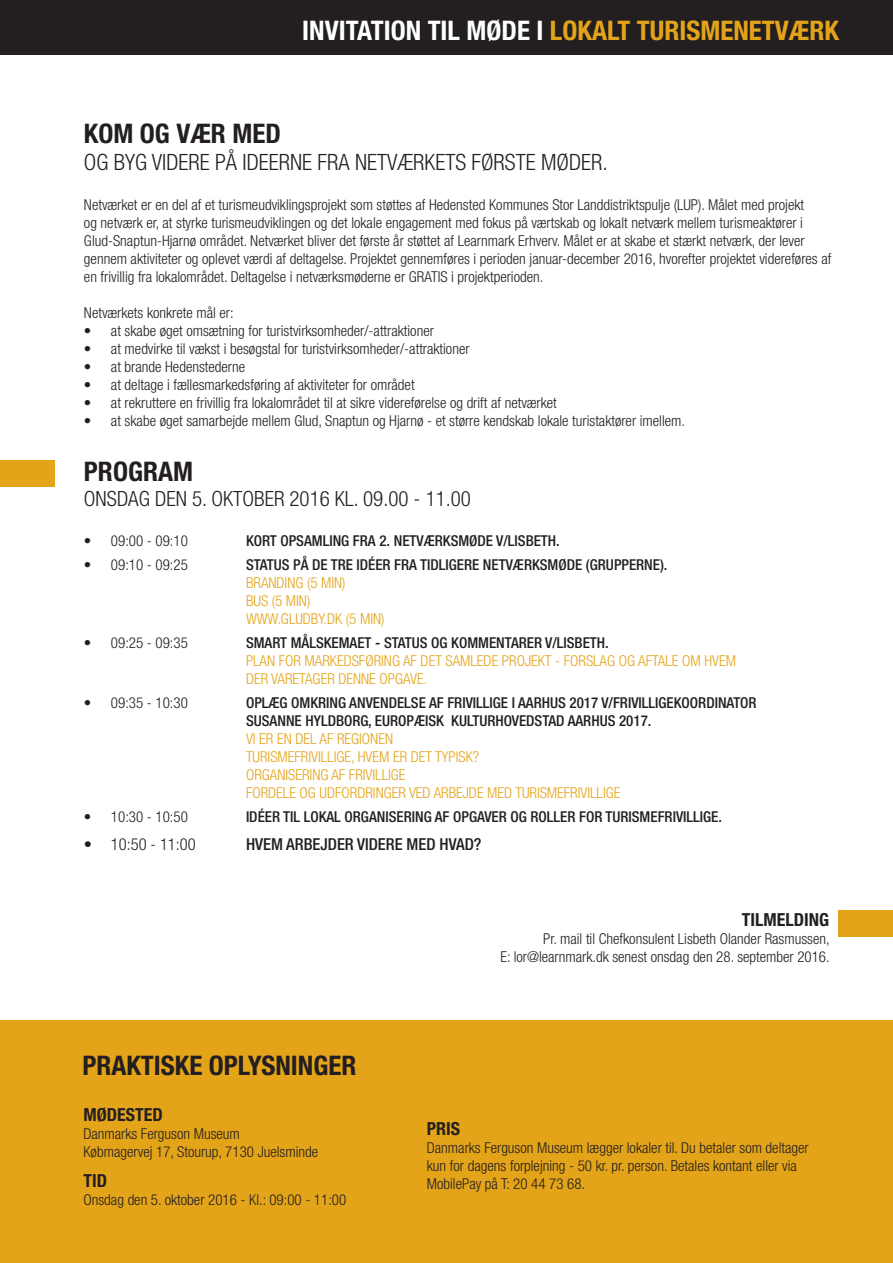
<style>
.page{position:relative;width:893px;height:1263px;background:#fff}
.page>*{position:absolute;margin:0;border:0;box-sizing:border-box;transform-origin:0 0}
.t1{font:700 condensed 27px "Helvetica Neue LT";color:#231f20}
.t2{font:700 condensed 27px "Helvetica Neue LT";color:#e4a419}
.t3{font:300 condensed 22.5px "Helvetica Neue LT";color:#231f20}
.t4{font:300 condensed 21px "Helvetica Neue LT";color:#231f20}
.t5{font:700 condensed 18px "Helvetica Neue LT";color:#231f20}
.t6{font:500 condensed 16.5px "Helvetica Neue LT";color:#231f20}
.t7{font:300 condensed 16.5px "Helvetica Neue LT";color:#231f20}
.t8{font:300 condensed 15px/18px "Helvetica Neue LT";color:#231f20}
.t9{font:300 condensed 15px/18px "Helvetica Neue LT";color:#e4a419}
.t10{font:500 condensed 15px/18px "Helvetica Neue LT";color:#231f20}
.s1{color:#fff}
.s2{font-weight:300;color:#e4a419}
.s3{font-weight:500;color:#231f20}
.s4{font-weight:700;font-size:21px;color:#e4a419}
</style>
<div class="page">
<div style="left:0;top:0;width:893px;height:54px;background:#231f20"></div>
<div style="left:0;top:460px;width:55px;height:27px;background:#e4a419"></div>
<div style="left:0;top:1020px;width:893px;height:243px;background:#e4a419"></div>
<div style="left:839px;top:910px;width:54px;height:26px;background:#e4a419"></div>
<p class="t2" style="left:302px;top:14px;width:538px"><span class="s1">INVITATION TIL MØDE I</span> LOKALT TURISMENETVÆRK</p>
<p class="t1" style="left:84px;top:117px;width:198px">KOM OG VÆR MED</p>
<p class="t3" style="left:84px;top:149px;width:525px">OG BYG VIDERE PÅ IDEERNE FRA NETVÆRKETS FØRSTE MØDER.</p>
<p class="t8" style="left:84px;top:195px;width:749px">Netværket er en del af et turismeudviklingsprojekt som støttes af Hedensted Kommunes Stor Landdistriktspulje (LUP). Målet med projekt<br>og netværk er, at styrke turismeudviklingen og det lokale engagement med fokus på værtskab og lokalt netværk mellem turismeaktører i Glud-Snaptun-Hjarnø området. Netværket bliver det første år støttet af Learnmark Erhverv. Målet er at skabe et stærkt netværk, der lever gennem aktiviteter og oplevet værdi af deltagelse. Projektet gennemføres i perioden januar-december 2016, hvorefter projektet videreføres af en frivillig fra lokalområdet. Deltagelse i netværksmøderne er GRATIS i projektperioden.</p>
<p class="t8" style="left:84px;top:303px;width:151px">Netværkets konkrete mål er:</p>
<p class="t8" style="left:84px;top:321px;width:351px">• at skabe øget omsætning for turistvirksomheder/-attraktioner</p>
<p class="t8" style="left:84px;top:339px;width:387px">• at medvirke til vækst i besøgstal for turistvirksomheder/-attraktioner</p>
<p class="t8" style="left:84px;top:357px;width:163px">• at brande Hedenstederne</p>
<p class="t8" style="left:84px;top:375px;width:332px">• at deltage i fællesmarkedsføring af aktiviteter for området</p>
<p class="t8" style="left:84px;top:393px;width:474px">• at rekruttere en frivillig fra lokalområdet til at sikre videreførelse og drift af netværket</p>
<p class="t8" style="left:84px;top:411px;width:603px">• at skabe øget samarbejde mellem Glud, Snaptun og Hjarnø - et større kendskab lokale turistaktører imellem.</p>
<p class="t1" style="left:84px;top:455px;width:111px">PROGRAM</p>
<p class="t4" style="left:84px;top:487px;width:389px">ONSDAG DEN 5. OKTOBER 2016 KL. 09.00 - 11.00</p>
<p class="t8" style="left:84px;top:532px;width:105px">• 09:00 - 09:10</p>
<p class="t10" style="left:246px;top:532px;width:315px">KORT OPSAMLING FRA 2. NETVÆRKSMØDE V/LISBETH.</p>
<p class="t8" style="left:84px;top:556px;width:105px">• 09:10 - 09:25</p>
<p class="t10" style="left:246px;top:556px;width:423px">STATUS PÅ DE TRE IDÉER FRA TIDLIGERE NETVÆRKSMØDE (GRUPPERNE).<br><span class="s2">BRANDING (5 MIN)<br>BUS (5 MIN)<br>WWW.GLUDBY.DK (5 MIN)</span></p>
<p class="t8" style="left:84px;top:634px;width:105px">• 09:25 - 09:35</p>
<p class="t9" style="left:246px;top:634px;width:491px"><span class="s3">SMART MÅLSKEMAET - STATUS OG KOMMENTARER V/LISBETH.<br></span>PLAN FOR MARKEDSFØRING AF DET SAMLEDE PROJEKT - FORSLAG OG AFTALE OM HVEM<br>DER VARETAGER DENNE OPGAVE.</p>
<p class="t8" style="left:84px;top:694px;width:105px">• 09:35 - 10:30</p>
<p class="t9" style="left:246px;top:694px;width:512px"><span class="s3">OPLÆG OMKRING ANVENDELSE AF FRIVILLIGE I AARHUS 2017 V/FRIVILLIGEKOORDINATOR SUSANNE HYLDBORG, EUROPÆISK KULTURHOVEDSTAD AARHUS 2017.<br></span>VI ER EN DEL AF REGIONEN<br>TURISMEFRIVILLIGE, HVEM ER DET TYPISK?<br>ORGANISERING AF FRIVILLIGE<br>FORDELE OG UDFORDRINGER VED ARBEJDE MED TURISMEFRIVILLIGE</p>
<p class="t8" style="left:84px;top:808px;width:105px">• 10:30 - 10:50</p>
<p class="t10" style="left:246px;top:808px;width:478px">IDÉER TIL LOKAL ORGANISERING AF OPGAVER OG ROLLER FOR TURISMEFRIVILLIGE.</p>
<p class="t7" style="left:84px;top:834px;width:113px">• 10:50 - 11:00</p>
<p class="t6" style="left:246px;top:834px;width:237px">HVEM ARBEJDER VIDERE MED HVAD?</p>
<p class="t5" style="left:742px;top:909px;width:89px">TILMELDING</p>
<p class="t8" style="left:543px;top:930px;width:288px">Pr. mail til Chefkonsulent Lisbeth Olander Rasmussen,</p>
<p class="t8" style="left:500px;top:948px;width:331px">E: lor@learnmark.dk senest onsdag den 28. september 2016.</p>
<p class="t1" style="left:82px;top:1048px;width:276px">PRAKTISKE OPLYSNINGER</p>
<p class="t5" style="left:83px;top:1104px;width:81px">MØDESTED</p>
<p class="t8" style="left:83px;top:1124px;width:158px">Danmarks Ferguson Museum</p>
<p class="t8" style="left:83px;top:1142px;width:236px">Købmagervej 17, Stourup, 7130 Juelsminde</p>
<p class="t5" style="left:83px;top:1170px;width:25px">TID</p>
<p class="t8" style="left:83px;top:1190px;width:343px">Onsdag den 5. oktober 2016 - Kl.: 09:00 - 11:00<span class="s4">9:00 - 12:</span></p>
<p class="t5" style="left:427px;top:1118px;width:35px">PRIS</p>
<p class="t8" style="left:427px;top:1139px;width:383px">Danmarks Ferguson Museum lægger lokaler til. Du betaler som deltager kun for dagens forplejning - 50 kr. pr. person. Betales kontant eller via<br>MobilePay på T: 20 44 73 68.</p>
</div>
